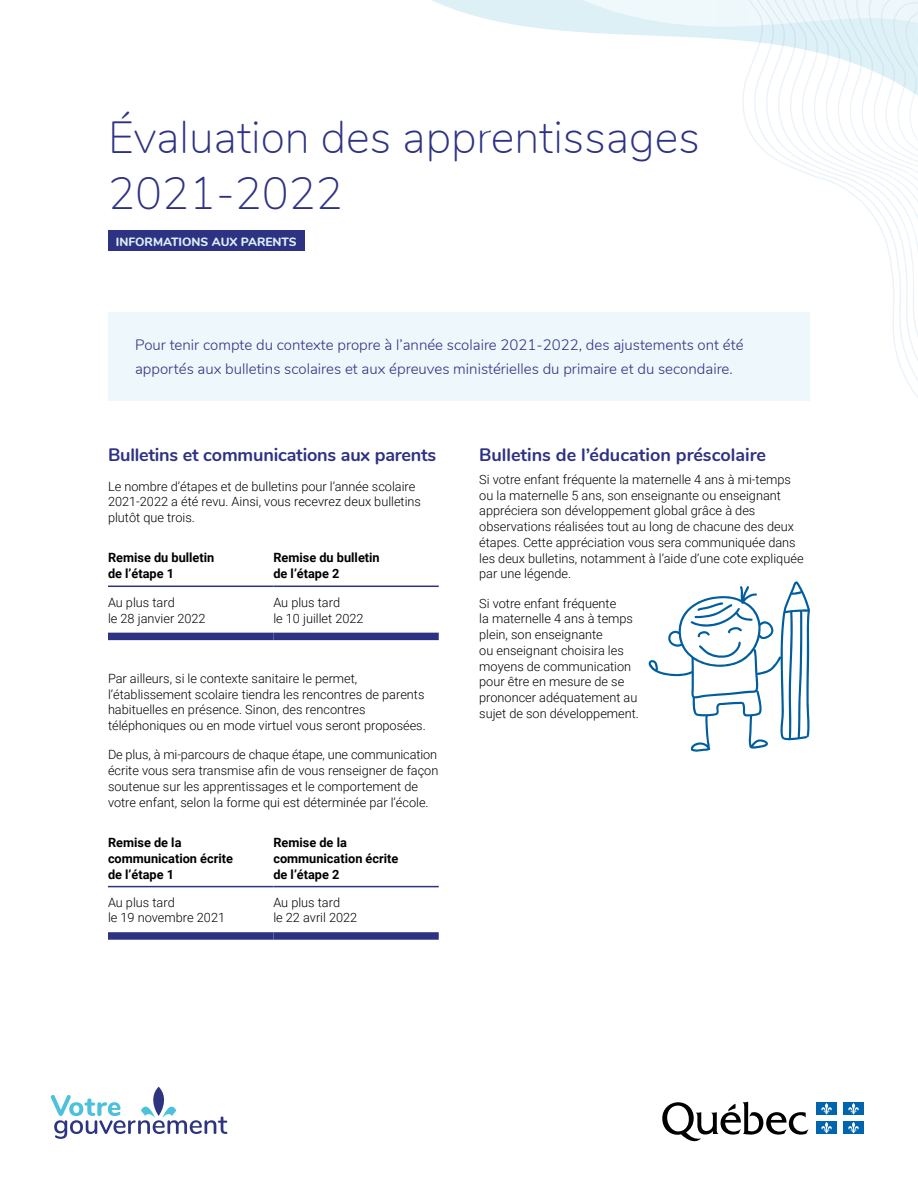
<style>
.page{position:relative;width:918px;height:1188px;background:#fff}
.page>*{position:absolute;margin:0;border:0;box-sizing:border-box;transform-origin:0 0}
.t1{font:200 45px/55.5px "Nunito";color:#2e3283}
.t2{font:700 18px "Nunito";letter-spacing:-.01em;color:#2e3283}
.t3{font:300 15px/24px "Nunito";color:#2e3283}
.t4{font:300 12.75px/15.8px "Roboto";color:#000001}
.t5{font:700 12.75px/15.8px "Roboto";color:#000001}
.t6{font:800 12px "Nunito";color:#ddf0f6}
</style>
<div class="page">
<img style="left:52px;top:1087px;width:175px;height:52px">
<img style="left:662px;top:1101px;width:202px;height:41px">
<svg style="left:396px;top:0;width:147px;height:313px"></svg>
<svg style="left:543px;top:0;width:178px;height:313px"></svg>
<svg style="left:721px;top:0;width:9px;height:313px"></svg>
<svg style="left:730px;top:0;width:12px;height:313px"></svg>
<svg style="left:742px;top:0;width:13px;height:313px"></svg>
<svg style="left:755px;top:0;width:12px;height:313px"></svg>
<svg style="left:767px;top:0;width:13px;height:313px"></svg>
<svg style="left:780px;top:0;width:12px;height:313px"></svg>
<svg style="left:792px;top:0;width:12px;height:313px"></svg>
<svg style="left:804px;top:0;width:13px;height:313px"></svg>
<svg style="left:817px;top:0;width:101px;height:398px"></svg>
<hr style="left:108px;top:586px;width:165px;height:1px;background:#2e3283">
<hr style="left:273px;top:586px;width:166px;height:1px;background:#2e3283">
<div style="left:108px;top:633px;width:165px;height:7px;background:#2e3283"></div>
<div style="left:273px;top:633px;width:166px;height:7px;background:#2e3283"></div>
<hr style="left:108px;top:886px;width:165px;height:1px;background:#2e3283">
<hr style="left:273px;top:886px;width:166px;height:1px;background:#2e3283">
<div style="left:108px;top:932px;width:165px;height:8px;background:#2e3283"></div>
<div style="left:273px;top:932px;width:166px;height:8px;background:#2e3283"></div>
<div style="left:108px;top:230px;width:196px;height:21px;background:#2e3283"></div>
<div style="left:108px;top:313px;width:702px;height:88px;background:#eef7fb"></div>
<svg style="left:648px;top:581px;width:162px;height:171px"></svg>
<h1 class="t1" style="left:108px;top:108px;width:593px">Évaluation des apprentissages<br>2021-2022</h1>
<p class="t6" style="left:116px;top:233px;width:182px">INFORMATIONS AUX PARENTS</p>
<p class="t3" style="left:135px;top:332px;width:610px">Pour tenir compte du contexte propre à l’année scolaire 2021-2022, des ajustements ont été apportés aux bulletins scolaires et aux épreuves ministérielles du primaire et du secondaire.</p>
<h2 class="t2" style="left:108px;top:442px;width:330px">Bulletins et communications aux parents</h2>
<p class="t4" style="left:108px;top:478px;width:315px">Le nombre d’étapes et de bulletins pour l’année scolaire<br>2021-2022 a été revu. Ainsi, vous recevrez deux bulletins plutôt que trois.</p>
<p class="t5" style="left:108px;top:550px;width:108px">Remise du bulletin de l’étape 1</p>
<p class="t5" style="left:273px;top:550px;width:108px">Remise du bulletin de l’étape 2</p>
<p class="t4" style="left:108px;top:594px;width:99px">Au plus tard<br>le 28 janvier 2022</p>
<p class="t4" style="left:273px;top:594px;width:92px">Au plus tard<br>le 10 juillet 2022</p>
<p class="t4" style="left:108px;top:670px;width:319px">Par ailleurs, si le contexte sanitaire le permet, l’établissement scolaire tiendra les rencontres de parents habituelles en présence. Sinon, des rencontres téléphoniques ou en mode virtuel vous seront proposées.</p>
<p class="t4" style="left:108px;top:747px;width:332px">De plus, à mi-parcours de chaque étape, une communication écrite vous sera transmise afin de vous renseigner de façon soutenue sur les apprentissages et le comportement de votre enfant, selon la forme qui est déterminée par l’école.</p>
<p class="t5" style="left:108px;top:834px;width:127px">Remise de la communication écrite de l’étape 1</p>
<p class="t5" style="left:273px;top:834px;width:127px">Remise de la communication écrite de l’étape 2</p>
<p class="t4" style="left:108px;top:894px;width:119px">Au plus tard<br>le 19 novembre 2021</p>
<p class="t4" style="left:273px;top:894px;width:85px">Au plus tard<br>le 22 avril 2022</p>
<h2 class="t2" style="left:479px;top:442px;width:288px">Bulletins de l’éducation préscolaire</h2>
<p class="t4" style="left:479px;top:471px;width:326px">Si votre enfant fréquente la maternelle 4 ans à mi-temps ou la maternelle 5 ans, son enseignante ou enseignant appréciera son développement global grâce à des observations réalisées tout au long de chacune des deux étapes. Cette appréciation vous sera communiquée dans les deux bulletins, notamment à l’aide d’une cote expliquée par une légende.</p>
<p class="t4" style="left:479px;top:595px;width:161px">Si votre enfant fréquente<br>la maternelle 4 ans à temps plein, son enseignante<br>ou enseignant choisira les moyens de communication pour être en mesure de se prononcer adéquatement au sujet de son développement.</p>
</div>
